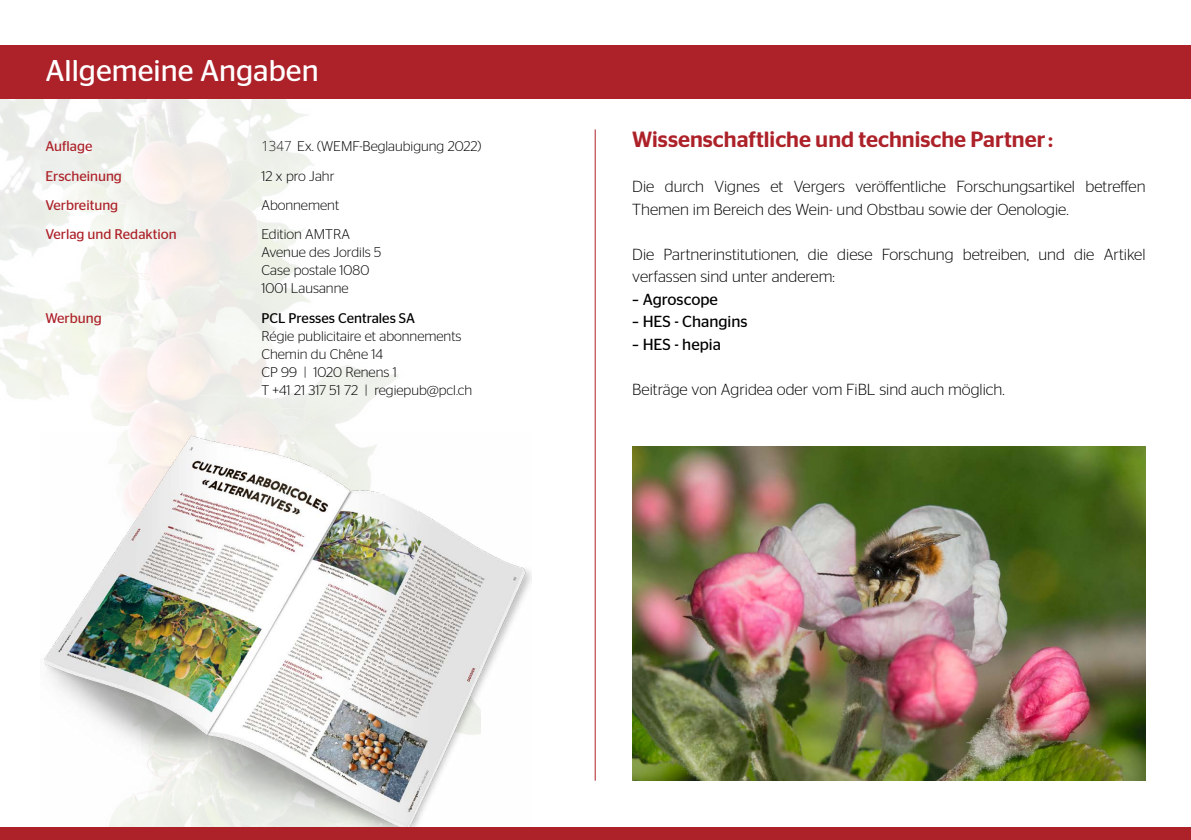
<style>
.page{position:relative;width:1191px;height:840px;background:#fff}
.page>*{position:absolute;margin:0;border:0;box-sizing:border-box;transform-origin:0 0}
.t1{font:30px "Stag Sans";color:#fff}
.t2{font:500 22px "Stag Sans";color:#ad2129}
.t3{font:300 16px/22.6px "Stag Sans";color:#000}
.t4{font:16px "Stag Sans";color:#000}
.t5{font:300 14px/18px "Stag Sans";color:#000}
.t6{font:14px "Stag Sans";color:#ad2129}
.t7{font:14px "Stag Sans";color:#000}
.s1{font-family:"Noto Sans Display";font-weight:200}
</style>
<div class="page">
<img style="left:41px;top:432px;width:490px;height:394px">
<hr style="left:595px;top:129px;width:1px;height:651px;background:#ad2129">
<img style="left:632px;top:446px;width:513px;height:334px">
<div style="left:0;top:45px;width:1191px;height:54px;background:#ad2129"></div>
<div style="left:0;top:826px;width:1191px;height:13px;background:#ad2129"></div>
<h1 class="t1" style="left:45px;top:54px;width:275px">Allgemeine Angaben</h1>
<p class="t6" style="left:45px;top:138px;width:49px">Auflage</p>
<p class="t5" style="left:261px;top:137px;width:221px"><span class="s1">1347</span> Ex. (WEMF-Beglaubigung 2022)</p>
<p class="t6" style="left:45px;top:168px;width:78px">Erscheinung</p>
<p class="t5" style="left:261px;top:166px;width:75px">12 x pro Jahr</p>
<p class="t6" style="left:45px;top:197px;width:74px">Verbreitung</p>
<p class="t5" style="left:261px;top:196px;width:79px">Abonnement</p>
<p class="t6" style="left:45px;top:226px;width:133px">Verlag und Redaktion</p>
<p class="t5" style="left:261px;top:225px;width:121px">Edition AMTRA<br>Avenue des Jordils 5<br>Case postale 1080<br>1001 Lausanne</p>
<p class="t6" style="left:45px;top:310px;width:58px">Werbung</p>
<p class="t7" style="left:261px;top:310px;width:155px">PCL Presses Centrales SA</p>
<p class="t5" style="left:261px;top:326px;width:212px">Régie publicitaire et abonnements<br>Chemin du Chêne 14<br>CP 99 | 1020 Renens 1<br>T +41 21 317 51 72 | regiepub@pcl.ch</p>
<h2 class="t2" style="left:632px;top:127px;width:422px">Wissenschaftliche und technische Partner:</h2>
<p class="t3" style="left:632px;top:175px;width:515px">Die durch Vignes et Vergers veröffentliche Forschungsartikel betreffen<br>Themen im Bereich des Wein- und Obstbau sowie der Oenologie.</p>
<p class="t3" style="left:632px;top:242px;width:515px">Die Partnerinstitutionen, die diese Forschung betreiben, und die Artikel verfassen sind unter anderem:</p>
<p class="t4" style="left:632px;top:290px;width:87px">– Agroscope</p>
<p class="t4" style="left:632px;top:312px;width:117px">– HES - Changins</p>
<p class="t4" style="left:632px;top:335px;width:90px">– HES - hepia</p>
<p class="t3" style="left:632px;top:378px;width:374px">Beiträge von Agridea oder vom FiBL sind auch möglich.</p>
</div>
